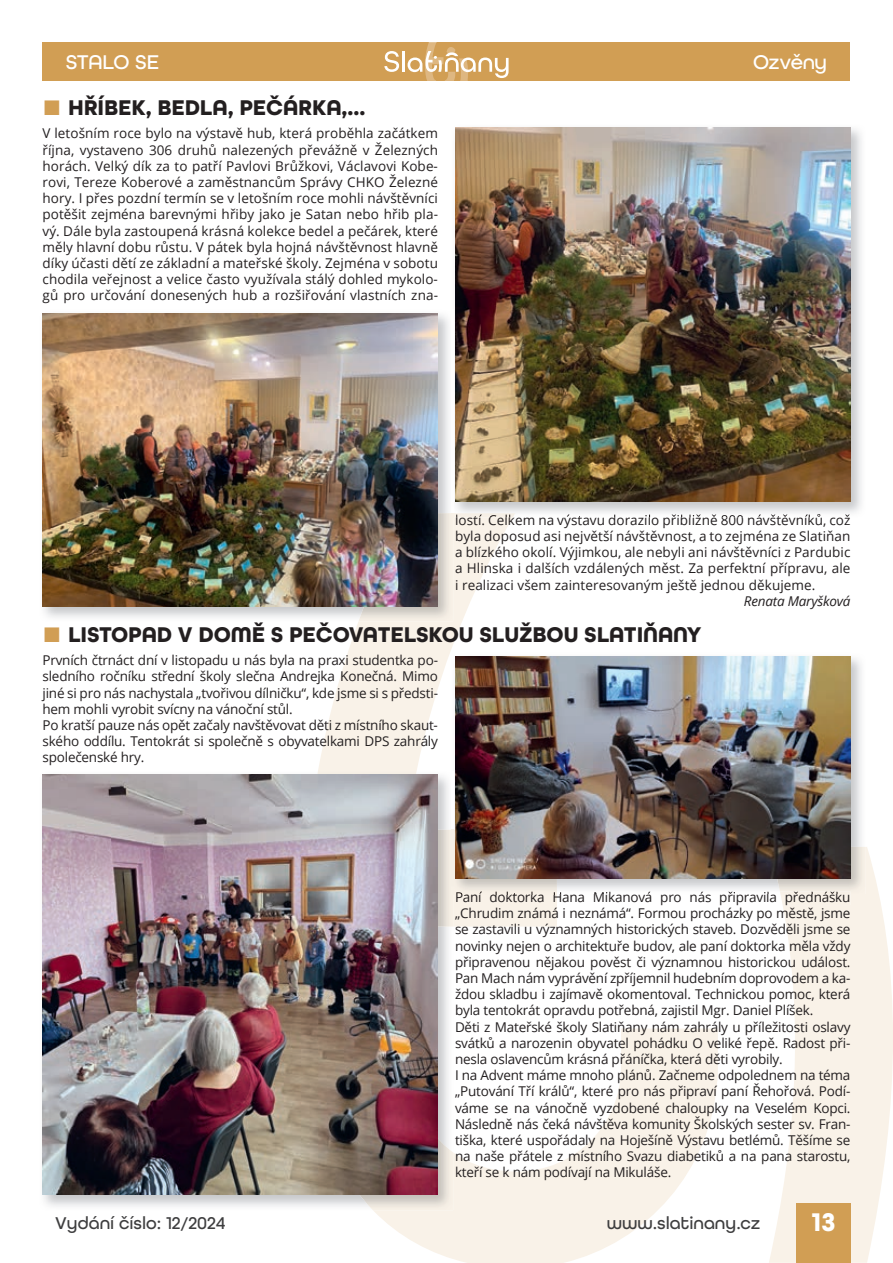
<style>
.page{position:relative;width:893px;height:1263px;background:#fff}
.page>*{position:absolute;margin:0;border:0;box-sizing:border-box;transform-origin:0 0}
.t1{font:700 27px "All Round Gothic";color:#fff}
.t2{font:700 22.5px "All Round Gothic";letter-spacing:-.005em;color:#231f20}
.t3{font:500 21px "All Round Gothic";letter-spacing:-.02em;color:#fff}
.t4{font:500 18px "All Round Gothic";color:#3e3e3f}
.t5{font:13.5px/16.2px "Open Sans";letter-spacing:-.015em;color:#231f20;text-align:justify}
.t6{font:italic 13.5px "Open Sans";letter-spacing:-.015em;color:#231f20}
.s1{font-family:"Times New Roman";font-size:31.5px;color:#d19e54}
</style>
<div class="page">
<svg style="left:318px;top:517px;width:400px;height:746px"></svg>
<div style="left:456px;top:894px;width:101px;height:11px;background:#f9f2e8"></div>
<svg style="left:769px;top:847px;width:124px;height:416px;fill:#f9f2e8"></svg>
<svg style="left:780px;top:894px;width:70px;height:11px"></svg>
<div style="left:796px;top:1203px;width:54px;height:60px;background:#d19e54"></div>
<div style="left:43px;top:43px;width:807px;height:38px;background:#d19e54"></div>
<svg style="left:384px;top:51px;width:15px;height:21px"></svg>
<hr style="left:402px;top:51px;width:3px;height:21px;background:#fff">
<svg style="left:408px;top:42px;width:101px;height:39px"></svg>
<img style="left:42px;top:774px;width:261px;height:433px">
<img style="left:303px;top:771px;width:150px;height:439px">
<img style="left:43px;top:774px;width:395px;height:421px">
<img style="left:452px;top:653px;width:410px;height:238px">
<img style="left:453px;top:830px;width:104px;height:64px">
<img style="left:769px;top:847px;width:97px;height:47px">
<img style="left:557px;top:891px;width:223px;height:3px">
<img style="left:456px;top:891px;width:101px;height:3px">
<img style="left:780px;top:891px;width:70px;height:3px">
<img style="left:452px;top:771px;width:1px;height:123px">
<img style="left:455px;top:656px;width:395px;height:223px">
<img style="left:455px;top:127px;width:407px;height:387px">
<img style="left:566px;top:514px;width:284px;height:3px">
<img style="left:455px;top:128px;width:395px;height:374px">
<img style="left:42px;top:313px;width:407px;height:309px">
<img style="left:358px;top:513px;width:95px;height:109px">
<svg style="left:452px;top:513px;width:61px;height:15px"></svg>
<img style="left:43px;top:313px;width:395px;height:293px">
<h3 class="t3" style="left:66px;top:49px;width:95px">STALO SE</h3>
<h2 class="t2" style="left:43px;top:94px;width:324px"><span class="s1">■</span> HŘÍBEK, BEDLA, PEČÁRKA,…</h2>
<p class="t5" style="left:43px;top:125px;width:397px">V letošním roce bylo na výstavě hub, která proběhla začátkem října, vystaveno 306 druhů nalezených převážně v Železných horách. Velký dík za to patří Pavlovi Brůžkovi, Václavovi Kobe&shy;rovi, Tereze Koberové a zaměstnancům Správy CHKO Železné hory. I přes pozdní termín se v letošním roce mohli návštěvníci potěšit zejména barevnými hřiby jako je Satan nebo hřib pla&shy;vý. Dále byla zastoupená krásná kolekce bedel a pečárek, které měly hlavní dobu růstu. V pátek byla hojná návštěvnost hlavně díky účasti dětí ze základní a mateřské školy. Zejména v sobotu chodila veřejnost a velice často využívala stálý dohled mykolo&shy;gů pro určování donesených hub a rozšiřování vlastních zna-</p>
<h3 class="t3" style="left:753px;top:49px;width:76px">Ozvěny</h3>
<p class="t5" style="left:455px;top:511px;width:397px">lostí. Celkem na výstavu dorazilo přibližně 800 návštěvníků, což byla doposud asi největší návštěvnost, a to zejména ze Slatiňan a blízkého okolí. Výjimkou, ale nebyli ani návštěvníci z Pardubic a Hlinska i dalších vzdálených měst. Za perfektní přípravu, ale i realizaci všem zainteresovaným ještě jednou děkujeme.</p>
<p class="t6" style="left:744px;top:592px;width:108px">Renata Maryšková</p>
<h2 class="t2" style="left:43px;top:621px;width:661px"><span class="s1">■</span> LISTOPAD V DOMĚ S PEČOVATELSKOU SLUŽBOU SLATIŇANY</h2>
<p class="t5" style="left:43px;top:652px;width:397px;text-align:left">Prvních čtrnáct dní v listopadu u nás byla na praxi studentka po&shy;sledního ročníku střední školy slečna Andrejka Konečná. Mimo jiné si pro nás nachystala „tvořivou dílničku“, kde jsme si s předsti&shy;hem mohli vyrobit svícny na vánoční stůl.<br>Po kratší pauze nás opět začaly navštěvovat děti z místního skaut&shy;ského oddílu. Tentokrát si společně s obyvatelkami DPS zahrály společenské hry.</p>
<h3 class="t4" style="left:55px;top:1212px;width:172px">Vydání číslo: 12/2024</h3>
<p class="t5" style="left:455px;top:888px;width:397px;text-align:left">Paní doktorka Hana Mikanová pro nás připravila přednášku „Chrudim známá i neznámá“. Formou procházky po městě, jsme se zastavili u významných historických staveb. Dozvěděli jsme se novinky nejen o architektuře budov, ale paní doktorka měla vždy připravenou nějakou pověst či významnou historickou událost.<br>Pan Mach nám vyprávění zpříjemnil hudebním doprovodem a ka&shy;ždou skladbu i zajímavě okomentoval. Technickou pomoc, která byla tentokrát opravdu potřebná, zajistil Mgr. Daniel Plíšek.<br>Děti z Mateřské školy Slatiňany nám zahrály u příležitosti oslavy svátků a narozenin obyvatel pohádku O veliké řepě. Radost při&shy;nesla oslavencům krásná přáníčka, která děti vyrobily.<br>I na Advent máme mnoho plánů. Začneme odpolednem na téma „Putování Tří králů“, které pro nás připraví paní Řehořová. Podí&shy;váme se na vánočně vyzdobené chaloupky na Veselém Kopci.<br>Následně nás čeká návštěva komunity Školských sester sv. Fran&shy;tiška, které uspořádaly na Hoješíně Výstavu betlémů. Těšíme se na naše přátele z místního Svazu diabetiků a na pana starostu, kteří se k nám podívají na Mikuláše.</p>
<h3 class="t4" style="left:607px;top:1212px;width:155px">www.slatinany.cz</h3>
<h1 class="t1" style="left:811px;top:1206px;width:26px">13</h1>
</div>
